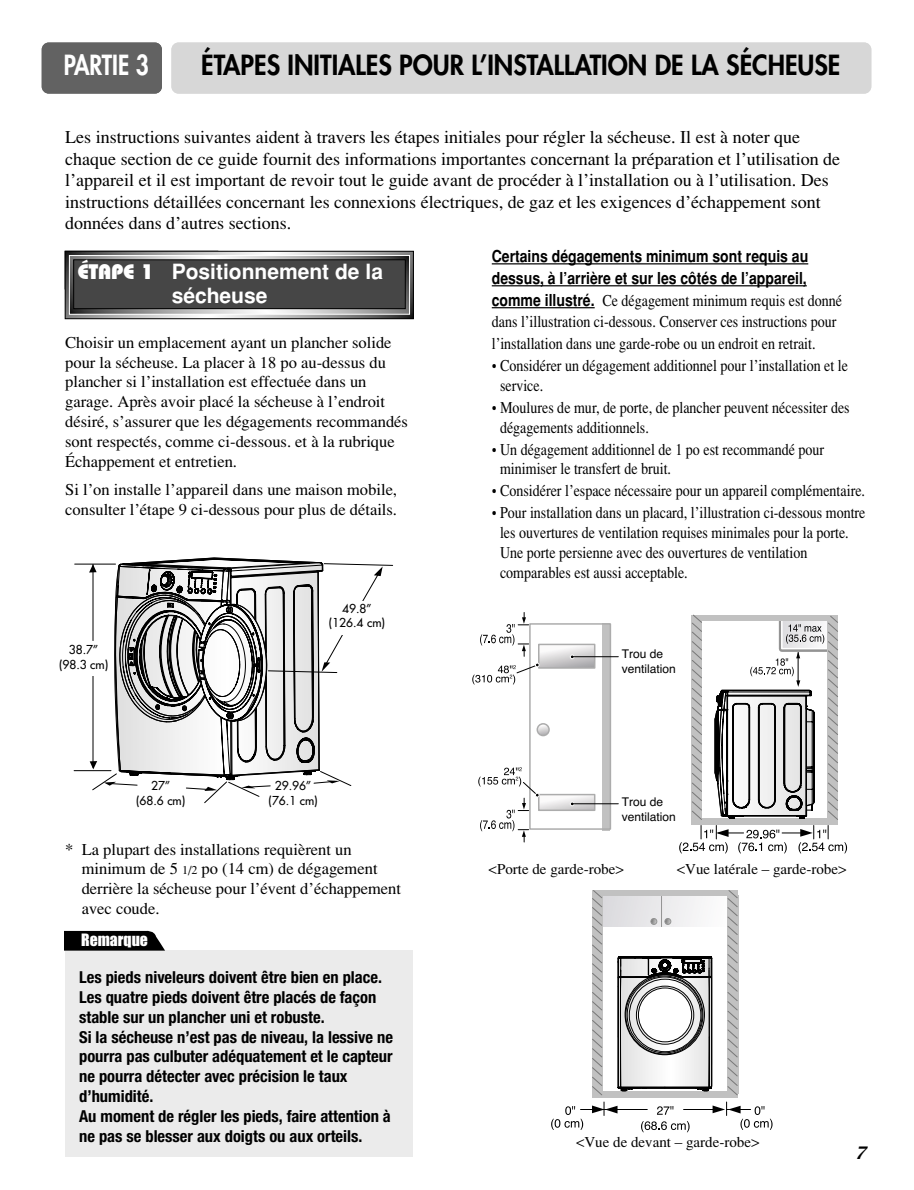
<style>
.page{position:relative;width:914px;height:1190px;background:#fff}
.page>*{position:absolute;margin:0;border:0;box-sizing:border-box;transform-origin:0 0}
.t1{font:800 27px "Futura";color:#000;scale:.95 1}
.t2{font:800 27px "Futura";color:#fff;scale:.85 1}
.t3{font:700 21px/24px "Helvetica";color:#fff}
.t4{font:18px/21.6px "Times";color:#000}
.t5{font:16.5px/19.8px "Times";color:#000;scale:.85 1}
.t6{font:16.5px/19.8px "Times";color:#000}
.t7{font:700 condensed 16.5px/19.8px "Helvetica Neue";color:#000}
.t8{font:700 16.5px/21.9px "Helvetica";color:#000;scale:.85 1}
.t9{font:15.75px "Impact";color:#fff}
.t10{font:15px "Times";color:#000}
.t11{font:italic 15px "Capitals";color:#000}
.t12{font:12px/15px "Futura";color:#000;text-align:center}
.t13{font:12px/15px "Helvetica";color:#000}
.s1{font-family:"Bauhaus";font-weight:800}
.s2{font-size:12px}
.s3{font-family:"Helvetica";font-weight:700}
</style>
<div class="page">
<div style="left:42px;top:43px;width:120px;height:51px;background:#626262;border-radius:7px"></div>
<div style="left:171px;top:43px;width:700px;height:51px;background:#d7d7d7;border-radius:7px"></div>
<hr style="left:492px;top:263px;width:316px;height:1px;background:#000">
<hr style="left:492px;top:285px;width:314px;height:1px;background:#000">
<hr style="left:492px;top:307px;width:102px;height:1px;background:#000">
<svg style="left:89px;top:557px;width:251px;height:247px"></svg>
<svg style="left:92px;top:571px;width:288px;height:232px"></svg>
<div style="left:55px;top:642px;width:57px;height:33px;background:#fff"></div>
<div style="left:325px;top:601px;width:64px;height:34px;background:#fff"></div>
<div style="left:592px;top:1090px;width:146px;height:7px;background:#c1c1c1"></div>
<hr style="left:607px;top:1109px;width:40px;height:1px;background:#000">
<hr style="left:580px;top:1109px;width:40px;height:1px;background:#000">
<hr style="left:683px;top:1109px;width:36px;height:1px;background:#000">
<svg style="left:592px;top:1102px;width:25px;height:13px"></svg>
<svg style="left:657px;top:1106px;width:16px;height:8px"></svg>
<svg style="left:641px;top:1121px;width:48px;height:11px"></svg>
<svg style="left:551px;top:1106px;width:32px;height:23px"></svg>
<svg style="left:712px;top:1102px;width:60px;height:27px"></svg>
<svg style="left:472px;top:612px;width:375px;height:483px"></svg>
<svg style="left:65px;top:251px;width:348px;height:68px;background:#929292"></svg>
<div style="left:69px;top:255px;width:341px;height:59px;border:1px solid #fff"></div>
<div style="left:74px;top:260px;width:331px;height:49px;background:#464646"></div>
<div style="left:73px;top:259px;width:332px;height:50px;border:1px solid #000"></div>
<div style="left:65px;top:950px;width:347px;height:206px;background:#ebebeb"></div>
<svg style="left:65px;top:930px;width:100px;height:20px;background:#1b1b1b"></svg>
<h1 class="t2" style="left:64px;top:52px;width:102px">PARTIE 3</h1>
<h1 class="t1" style="left:201px;top:52px;width:674px">ÉTAPES INITIALES POUR L’INSTALLATION DE LA SÉCHEUSE</h1>
<p class="t4" style="left:65px;top:128px;width:776px">Les instructions suivantes aident à travers les étapes initiales pour régler la sécheuse. Il est à noter que chaque section de ce guide fournit des informations importantes concernant la préparation et l’utilisation de l’appareil et il est important de revoir tout le guide avant de procéder à l’installation ou à l’utilisation. Des instructions détaillées concernant les connexions électriques, de gaz et les exigences d’échappement sont données dans d’autres sections.</p>
<p class="t3" style="left:172px;top:261px;width:213px;text-indent:-94px"><span class="s1">ÉTAPE 1</span> Positionnement de la sécheuse</p>
<p class="t6" style="left:65px;top:334px;width:344px">Choisir un emplacement ayant un plancher solide pour la sécheuse. La placer à 18 po au-dessus du plancher si l’installation est effectuée dans un garage. Après avoir placé la sécheuse à l’endroit désiré, s’assurer que les dégagements recommandés sont respectés, comme ci-dessous. et à la rubrique Échappement et entretien.</p>
<p class="t6" style="left:65px;top:481px;width:333px">Si l’on installe l’appareil dans une maison mobile, consulter l’étape 9 ci-dessous pour plus de détails.</p>
<p class="t12" style="left:59px;top:643px;width:51px">38.7” (98.3 cm)</p>
<p class="t12" style="left:329px;top:603px;width:58px;line-height:13.5px">49.8” (126.4 cm)</p>
<p class="t12" style="left:136px;top:778px;width:51px">27” (68.6 cm)</p>
<p class="t12" style="left:268px;top:778px;width:51px">29.96” (76.1 cm)</p>
<p class="t6" style="left:82px;top:840px;width:321px;text-indent:-16px">* La plupart des installations requièrent un minimum de 5 <span class="s2">1/2</span> po (14 cm) de dégagement derrière la sécheuse pour l’évent d’échappement avec coude.</p>
<p class="t9" style="left:81px;top:934px;width:68px">Remarque</p>
<p class="t7" style="left:79px;top:968px;width:315px">Les pieds niveleurs doivent être bien en place.<br>Les quatre pieds doivent être placés de façon stable sur un plancher uni et robuste.<br>Si la sécheuse n’est pas de niveau, la lessive ne pourra pas culbuter adéquatement et le capteur ne pourra détecter avec précision le taux d’humidité.<br>Au moment de régler les pieds, faire attention à ne pas se blesser aux doigts ou aux orteils.</p>
<p class="t8" style="left:492px;top:247px;width:374px">Certains dégagements minimum sont requis au dessus, à l’arrière et sur les côtés de l’appareil,</p>
<p class="t5" style="left:492px;top:291px;width:413px;line-height:21.6px"><span class="s3">comme illustré.</span> Ce dégagement minimum requis est donné dans l’illustration ci-dessous. Conserver ces instructions pour l’installation dans une garde-robe ou un endroit en retrait.</p>
<p class="t5" style="left:500px;top:357px;width:411px;text-indent:-8px">• Considérer un dégagement additionnel pour l’installation et le service.</p>
<p class="t5" style="left:500px;top:399px;width:413px;text-indent:-8px">• Moulures de mur, de porte, de plancher peuvent nécessiter des dégagements additionnels.</p>
<p class="t5" style="left:500px;top:440px;width:383px;text-indent:-8px">• Un dégagement additionnel de 1 po est recommandé pour minimiser le transfert de bruit.</p>
<p class="t5" style="left:492px;top:482px;width:440px">• Considérer l’espace nécessaire pour un appareil complémentaire.</p>
<p class="t5" style="left:500px;top:504px;width:431px;text-indent:-8px">• Pour installation dans un placard, l’illustration ci-dessous montre les ouvertures de ventilation requises minimales pour la porte.<br>Une porte persienne avec des ouvertures de ventilation comparables est aussi acceptable.</p>
<p class="t13" style="left:621px;top:647px;width:55px">Trou de ventilation</p>
<p class="t13" style="left:621px;top:796px;width:55px">Trou de ventilation</p>
<p class="t10" style="left:488px;top:863px;width:137px">&lt;Porte de garde-robe&gt;</p>
<p class="t10" style="left:676px;top:863px;width:171px">&lt;Vue latérale – garde-robe&gt;</p>
<p class="t10" style="left:576px;top:1136px;width:185px">&lt;Vue de devant – garde-robe&gt;</p>
<p class="t11" style="left:855px;top:1145px;width:12px">7</p>
</div>
